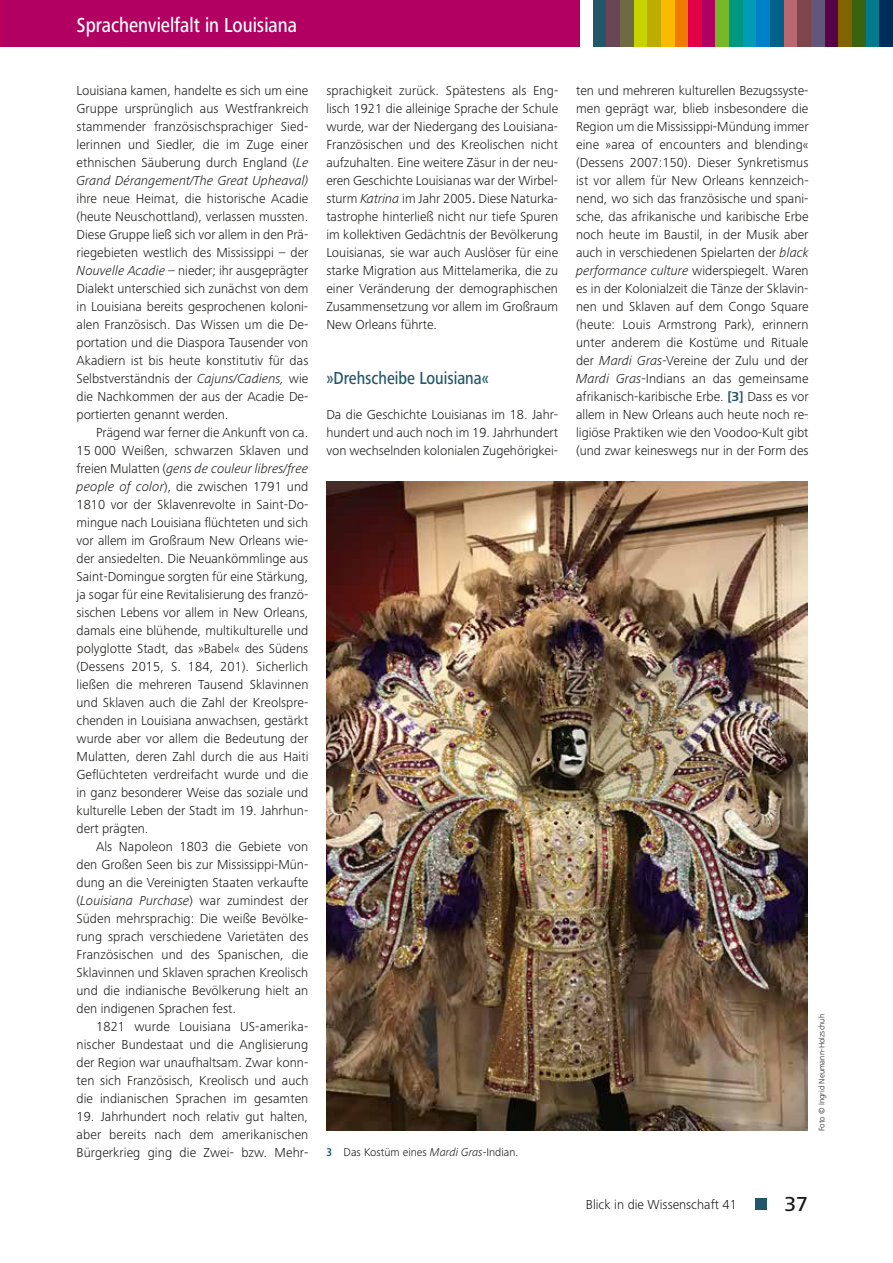
<style>
.page{position:relative;width:893px;height:1263px;background:#fff}
.page>*{position:absolute;margin:0;border:0;box-sizing:border-box;transform-origin:0 0}
.t1{font:500 21px "Frutiger Next LTW1 G";color:#fff;scale:.85 1}
.t2{font:500 21px "Frutiger Next LTW1 G";color:#1a1a18}
.t3{font:500 18px "Frutiger Next LTW1 G";color:#225669;scale:.85 1}
.t4{font:300 13.5px/18px "Frutiger Next LTW1 G";color:#1a1a18;text-align:justify}
.t5{font:300 11.7px "Frutiger Next LTW1 G";color:#1a1a18}
.t6{font:300 8.25px "Frutiger Next LTW1 G";color:#1a1a18}
.s1{font-style:italic}
.s2{font-weight:500;font-style:italic}
.s3{font-family:"Frutiger Next Pro";font-weight:700;color:#225669}
.s4{font-family:"Frutiger Next Pro";font-weight:700;font-stretch:condensed;color:#225669}
</style>
<div class="page">
<div style="left:755px;top:1198px;width:11px;height:11px;background:#225669"></div>
<div style="left:593px;top:0;width:13px;height:47px;background:#225669"></div>
<div style="left:606px;top:0;width:14px;height:47px;background:#6a4555"></div>
<div style="left:620px;top:0;width:14px;height:47px;background:#6e6a44"></div>
<div style="left:634px;top:0;width:13px;height:47px;background:#c7d300"></div>
<div style="left:647px;top:0;width:14px;height:47px;background:#bdad00"></div>
<div style="left:661px;top:0;width:14px;height:47px;background:#fbba00"></div>
<div style="left:675px;top:0;width:13px;height:47px;background:#ef7c00"></div>
<div style="left:688px;top:0;width:14px;height:47px;background:#e40045"></div>
<div style="left:702px;top:0;width:14px;height:47px;background:#b10061"></div>
<div style="left:716px;top:0;width:13px;height:47px;background:#76b828"></div>
<div style="left:729px;top:0;width:14px;height:47px;background:#009881"></div>
<div style="left:743px;top:0;width:14px;height:47px;background:#009bb4"></div>
<div style="left:757px;top:0;width:13px;height:47px;background:#0080c8"></div>
<div style="left:770px;top:0;width:14px;height:47px;background:#00618a"></div>
<div style="left:784px;top:0;width:13px;height:47px;background:#b96770"></div>
<div style="left:797px;top:0;width:14px;height:47px;background:#80454b"></div>
<div style="left:811px;top:0;width:14px;height:47px;background:#62567d"></div>
<div style="left:825px;top:0;width:13px;height:47px;background:#580247"></div>
<div style="left:838px;top:0;width:14px;height:47px;background:#826300"></div>
<div style="left:852px;top:0;width:14px;height:47px;background:#3a6311"></div>
<div style="left:866px;top:0;width:13px;height:47px;background:#007a8c"></div>
<div style="left:879px;top:0;width:14px;height:47px;background:#002d5b"></div>
<div style="left:0;top:0;width:579px;height:47px;background:#b10061"></div>
<img style="left:326px;top:482px;width:482px;height:649px">
<h1 class="t1" style="left:77px;top:13px;width:261px">Sprachenvielfalt in Louisiana</h1>
<p class="t4" style="left:77px;top:81px;width:233px">Louisiana kamen, handelte es sich um eine Gruppe ursprünglich aus Westfrankreich stammender französischsprachiger Sied&shy;lerinnen und Siedler, die im Zuge einer ethnischen Säuberung durch England (<span class="s1">Le Grand Dérangement/The Great Upheaval)</span></p>
<p class="t4" style="left:77px;top:189px;width:233px">ihre neue Heimat, die historische Acadie (heute Neuschottland), verlassen mussten.<br>Diese Gruppe ließ sich vor allem in den Prä&shy;riegebieten westlich des Mississippi – der <span class="s1">Nouvelle Acadie</span> – nieder; ihr ausgeprägter Dialekt unterschied sich zunächst von dem in Louisiana bereits gesprochenen koloni&shy;alen Französisch. Das Wissen um die De&shy;portation und die Diaspora Tausender von Akadiern ist bis heute konstitutiv für das Selbstverständnis der <span class="s1">Cajuns/Cadiens,</span> wie die Nachkommen der aus der Acadie De&shy;portierten genannt werden.</p>
<p class="t4" style="left:77px;top:423px;width:233px;text-indent:19px">Prägend war ferner die Ankunft von ca.<br>15 000 Weißen, schwarzen Sklaven und freien Mulatten (<span class="s1">gens de couleur libres/free people of color</span>), die zwischen 1791 und 1810 vor der Sklavenrevolte in Saint-Do&shy;mingue nach Louisiana flüchteten und sich vor allem im Großraum New Orleans wie&shy;der ansiedelten. Die Neuankömmlinge aus Saint-Domingue sorgten für eine Stärkung, ja sogar für eine Revitalisierung des franzö&shy;sischen Lebens vor allem in New Orleans, damals eine blühende, multikulturelle und polyglotte Stadt, das »Babel« des Südens (Dessens 2015, S. 184, 201). Sicherlich ließen die mehreren Tausend Sklavinnen und Sklaven auch die Zahl der Kreolspre&shy;chenden in Louisiana anwachsen, gestärkt wurde aber vor allem die Bedeutung der Mulatten, deren Zahl durch die aus Haiti Geflüchteten verdreifacht wurde und die in ganz besonderer Weise das soziale und kulturelle Leben der Stadt im 19. Jahrhun&shy;dert prägten.</p>
<p class="t4" style="left:77px;top:837px;width:233px;text-indent:19px">Als Napoleon 1803 die Gebiete von den Großen Seen bis zur Mississippi-Mün&shy;dung an die Vereinigten Staaten verkaufte (<span class="s1">Louisiana Purchase</span>) war zumindest der Süden mehrsprachig: Die weiße Bevölke&shy;rung sprach verschiedene Varietäten des Französischen und des Spanischen, die Sklavinnen und Sklaven sprachen Kreolisch und die indianische Bevölkerung hielt an den indigenen Sprachen fest.</p>
<p class="t4" style="left:77px;top:1017px;width:233px;text-indent:19px">1821 wurde Louisiana US-amerika&shy;nischer Bundestaat und die Anglisierung der Region war unaufhaltsam. Zwar konn&shy;ten sich Französisch, Kreolisch und auch die indianischen Sprachen im gesamten</p>
<p class="t4" style="left:77px;top:1107px;width:233px">19. Jahrhundert noch relativ gut halten, aber bereits nach dem amerikanischen Bürgerkrieg ging die Zwei- bzw. Mehr-</p>
<p class="t4" style="left:326px;top:81px;width:233px">sprachigkeit zurück. Spätestens als Eng&shy;lisch 1921 die alleinige Sprache der Schule wurde, war der Niedergang des Louisiana-Französischen und des Kreolischen nicht aufzuhalten. Eine weitere Zäsur in der neu&shy;eren Geschichte Louisianas war der Wirbel&shy;sturm <span class="s1">Katrina</span> im Jahr 2005<span class="s2">.</span>Diese Naturka&shy;tastrophe hinterließ nicht nur tiefe Spuren im kollektiven Gedächtnis der Bevölkerung Louisianas, sie war auch Auslöser für eine starke Migration aus Mittelamerika, die zu einer Veränderung der demographischen Zusammensetzung vor allem im Großraum New Orleans führte.</p>
<h2 class="t3" style="left:326px;top:368px;width:193px">»Drehscheibe Louisiana«</h2>
<p class="t4" style="left:326px;top:405px;width:233px">Da die Geschichte Louisianas im 18. Jahr&shy;hundert und auch noch im 19. Jahrhundert von wechselnden kolonialen Zugehörigkei-</p>
<p class="t4" style="left:576px;top:81px;width:234px">ten und mehreren kulturellen Bezugssyste&shy;men geprägt war, blieb insbesondere die Region um die Mississippi-Mündung immer eine »area of encounters and blending« (Dessens 2007:150). Dieser Synkretismus ist vor allem für New Orleans kennzeich&shy;nend, wo sich das französische und spani&shy;sche, das afrikanische und karibische Erbe noch heute im Baustil, in der Musik aber auch in verschiedenen Spielarten der <span class="s1">black performance culture</span> widerspiegelt. Waren es in der Kolonialzeit die Tänze der Sklavin&shy;nen und Sklaven auf dem Congo Square (heute: Louis Armstrong Park), erinnern unter anderem die Kostüme und Rituale der <span class="s1">Mardi Gras</span>-Vereine der Zulu und der <span class="s1">Mardi Gras</span>-Indians an das gemeinsame afrikanisch-karibische Erbe. <span class="s3">[3]</span> Dass es vor allem in New Orleans auch heute noch re&shy;ligiöse Praktiken wie den Voodoo-Kult gibt (und zwar keineswegs nur in der Form des</p>
<p class="t5" style="left:326px;top:1145px;width:194px"><span class="s4">3</span> Das Kostüm eines <span class="s1">Mardi Gras</span>-Indian.</p>
<p class="t6" style="left:817px;top:1131px;width:119px;rotate:-90deg">Foto © Ingrid Neumann-Holzschuh</p>
<p class="t4" style="left:586px;top:1195px;width:152px">Blick in die Wissenschaft 41</p>
<h1 class="t2" style="left:784px;top:1192px;width:25px">37</h1>
</div>
